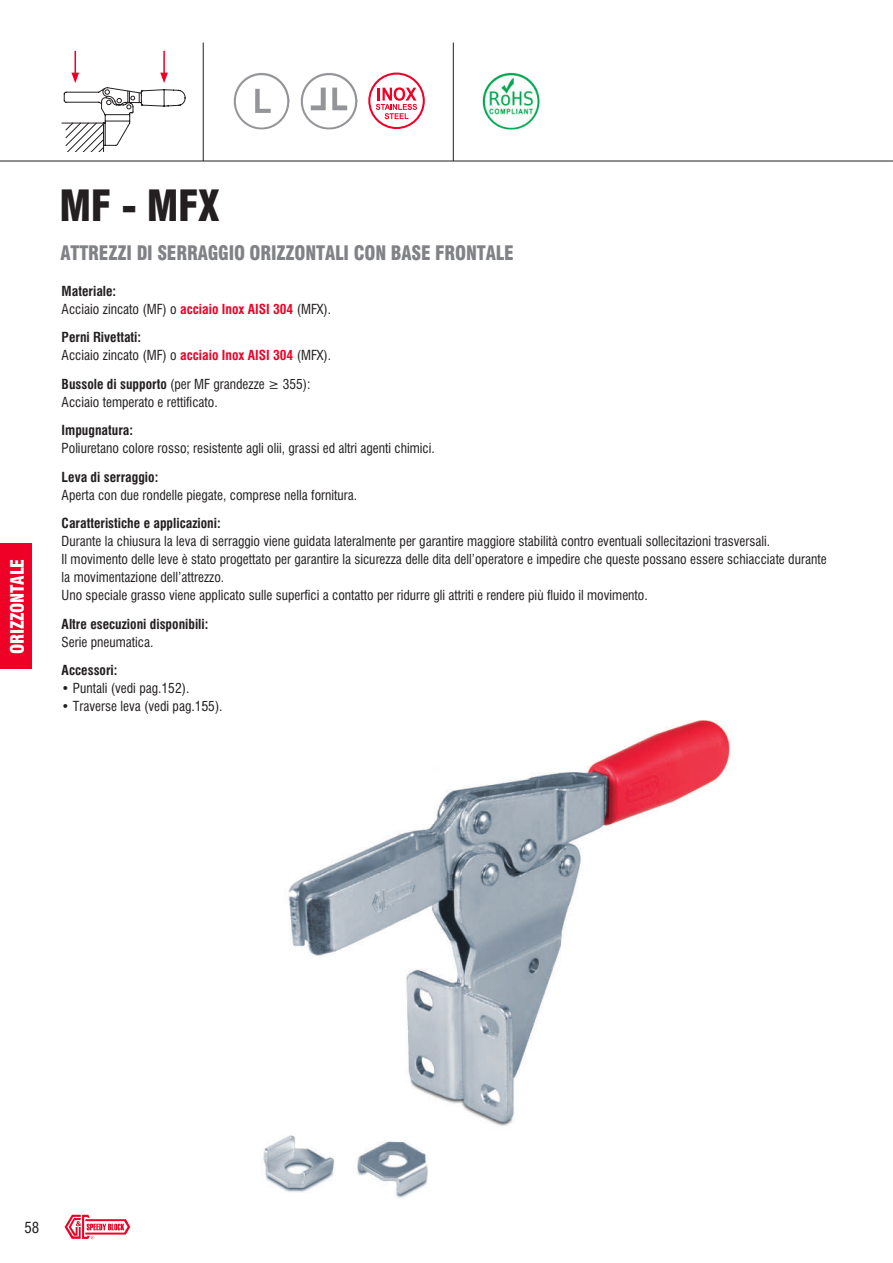
<style>
.page{position:relative;width:893px;height:1263px;background:#fff}
.page>*{position:absolute;margin:0;border:0;box-sizing:border-box;transform-origin:0 0}
.t1{font:900 condensed 42px "Swiss 721 BT";color:#231f20;scale:.95 1}
.t2{font:900 condensed 19.5px "Swiss 721 BT";letter-spacing:-.01em;color:#808285;scale:.95 1}
.t3{font:900 condensed 18px "Swiss 721 BT";letter-spacing:-.01em;color:#fff;scale:.95 1}
.t4{font:15px "Swis 721 BT Condensed 2";color:#231f20}
.t5{font:13.5px/18px "Swis 721 BT Condensed 2";color:#231f20}
.t6{font:700 condensed 13.5px "Swiss 721 BT";color:#231f20}
.s1{font-family:"Swiss 721 BT";font-weight:700;font-stretch:condensed;color:#ef0027}
.s2{font-family:"Swiss 721 BT";font-weight:700;font-stretch:condensed}
</style>
<div class="page">
<svg style="left:61px;top:51px;width:125px;height:101px"></svg>
<hr style="left:0;top:161px;width:893px;height:1px;background:#231f20">
<img style="left:233px;top:73px;width:57px;height:56px">
<img style="left:301px;top:73px;width:56px;height:56px">
<hr style="left:203px;top:43px;width:1px;height:118px;background:#231f20">
<div style="left:0;top:543px;width:32px;height:126px;background:#ef0027"></div>
<img style="left:483px;top:73px;width:56px;height:56px">
<svg style="left:368px;top:73px;width:57px;height:56px"></svg>
<hr style="left:453px;top:43px;width:1px;height:118px;background:#231f20">
<svg style="left:65px;top:1215px;width:65px;height:24px"></svg>
<img style="left:262px;top:720px;width:468px;height:478px">
<h3 class="t3" style="left:6px;top:654px;width:102px;rotate:-90deg">ORIZZONTALE</h3>
<h1 class="t1" style="left:60px;top:180px;width:170px">MF - MFX</h1>
<h2 class="t2" style="left:61px;top:241px;width:479px">ATTREZZI DI SERRAGGIO ORIZZONTALI CON BASE FRONTALE</h2>
<p class="t6" style="left:62px;top:283px;width:56px">Materiale:</p>
<p class="t5" style="left:62px;top:300px;width:271px">Acciaio zincato (MF) o <span class="s1">acciaio Inox AISI 304</span> (MFX).</p>
<p class="t6" style="left:62px;top:329px;width:81px">Perni Rivettati:</p>
<p class="t5" style="left:62px;top:341px;width:271px;line-height:28.5px">Acciaio zincato (MF) o <span class="s1">acciaio Inox AISI 304</span> (MFX).<br><span class="s2">Bussole di supporto</span> (per MF grandezze ≥ 355):</p>
<p class="t5" style="left:62px;top:393px;width:158px">Acciaio temperato e rettificato.</p>
<p class="t6" style="left:62px;top:422px;width:73px">Impugnatura:</p>
<p class="t5" style="left:62px;top:439px;width:375px">Poliuretano colore rosso; resistente agli olii, grassi ed altri agenti chimici.</p>
<p class="t6" style="left:62px;top:469px;width:98px">Leva di serraggio:</p>
<p class="t5" style="left:62px;top:486px;width:297px">Aperta con due rondelle piegate, comprese nella fornitura.</p>
<p class="t6" style="left:62px;top:515px;width:161px">Caratteristiche e applicazioni:</p>
<p class="t5" style="left:62px;top:532px;width:766px">Durante la chiusura la leva di serraggio viene guidata lateralmente per garantire maggiore stabilità contro eventuali sollecitazioni trasversali.<br>Il movimento delle leve è stato progettato per garantire la sicurezza delle dita dell’operatore e impedire che queste possano essere schiacciate durante la movimentazione dell’attrezzo.<br>Uno speciale grasso viene applicato sulle superfici a contatto per ridurre gli attriti e rendere più fluido il movimento.</p>
<p class="t6" style="left:62px;top:616px;width:148px">Altre esecuzioni disponibili:</p>
<p class="t5" style="left:62px;top:633px;width:93px">Serie pneumatica.</p>
<p class="t6" style="left:62px;top:662px;width:57px">Accessori:</p>
<p class="t5" style="left:62px;top:679px;width:129px">• Puntali (vedi pag.152).</p>
<p class="t5" style="left:62px;top:697px;width:163px">• Traverse leva (vedi pag.155).</p>
<p class="t4" style="left:24px;top:1218px;width:16px">58</p>
</div>
